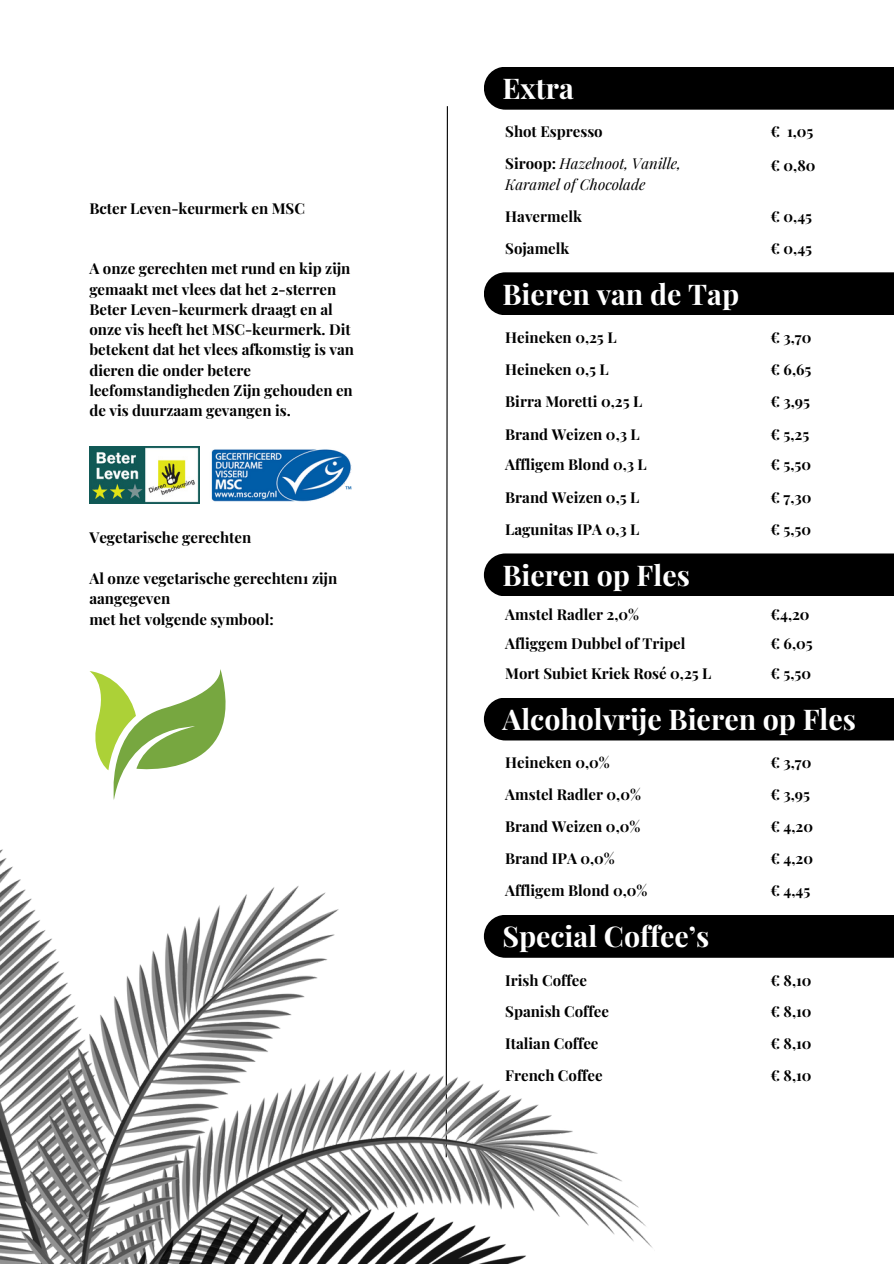
<style>
.page{position:relative;width:894px;height:1264px;background:#fff}
.page>*{position:absolute;margin:0;border:0;box-sizing:border-box;transform-origin:0 0}
.t1{font:700 28.5px "Playfair Display";color:#fff}
.t2{font:700 15px/20.2px "Playfair Display";color:#000}
.t3{font:italic 15px/20.2px "Playfair Display";color:#000}
.s1{font-weight:700;font-style:normal}
</style>
<div class="page">
<svg style="left:446px;top:106px;width:2px;height:719px"></svg>
<img style="left:89px;top:447px;width:111px;height:56px">
<img style="left:211px;top:449px;width:141px;height:53px">
<svg style="left:89px;top:669px;width:136px;height:131px"></svg>
<img style="left:0;top:825px;width:654px;height:438px">
<div style="left:484px;top:67px;width:409px;height:43px;background:#000"></div>
<div style="left:483px;top:553px;width:410px;height:43px;background:#000"></div>
<div style="left:484px;top:272px;width:409px;height:43px;background:#000"></div>
<div style="left:483px;top:698px;width:410px;height:42px;background:#000"></div>
<div style="left:483px;top:914px;width:410px;height:43px;background:#000"></div>
<h1 class="t2" style="left:89px;top:197px;width:217px">Bcter Leven-keurmerk en MSC</h1>
<p class="t2" style="left:89px;top:258px;width:266px">A onze gerechten met rund en kip zijn gemaakt met vlees dat het 2-sterren Beter Leven-keurmerk draagt en al onze vis heeft het MSC-keurmerk. Dit betekent dat het vlees afkomstig is van dieren die onder betere leefomstandigheden Zijn gehouden en de vis duurzaam gevangen is.</p>
<h2 class="t2" style="left:89px;top:527px;width:163px">Vegetarische gerechten</h2>
<h2 class="t2" style="left:89px;top:567px;width:249px">Al onze vegetarische gerechten1 zij n aangegeven<br>met het volgende symbool:</h2>
<p class="t1" style="left:502px;top:68px;width:73px">Extra</p>
<h2 class="t2" style="left:505px;top:121px;width:99px">Shot Espresso</h2>
<h2 class="t3" style="left:505px;top:153px;width:177px"><span class="s1">Siroop:</span> Hazelnoot, Vanille,<br>Karamel of Chocolade</h2>
<h2 class="t2" style="left:505px;top:205px;width:78px">Havermelk</h2>
<h2 class="t2" style="left:505px;top:237px;width:66px">Sojamelk</h2>
<p class="t1" style="left:502px;top:274px;width:238px">Bieren van de Tap</p>
<h2 class="t2" style="left:770px;top:121px;width:44px">€ 1,05</h2>
<h2 class="t2" style="left:770px;top:154px;width:46px">€ 0,80</h2>
<h1 class="t2" style="left:770px;top:205px;width:43px">€ 0,45</h1>
<h2 class="t2" style="left:770px;top:237px;width:43px">€ 0,45</h2>
<h2 class="t2" style="left:505px;top:327px;width:113px">Heineken 0,25 L</h2>
<h2 class="t2" style="left:770px;top:327px;width:42px">€ 3,70</h2>
<h2 class="t2" style="left:505px;top:358px;width:105px">Heineken 0,5 L</h2>
<h2 class="t2" style="left:770px;top:358px;width:42px">€ 6,65</h2>
<h2 class="t2" style="left:505px;top:390px;width:138px">Birra Moretti 0,25 L</h2>
<h2 class="t2" style="left:770px;top:390px;width:41px">€ 3,95</h2>
<p class="t2" style="left:505px;top:423px;width:136px">Brand Weizen 0,3 L</p>
<p class="t2" style="left:770px;top:423px;width:40px">€ 5,25</p>
<h2 class="t2" style="left:505px;top:454px;width:143px">Affligem Blond 0,3 L</h2>
<h2 class="t2" style="left:770px;top:454px;width:42px">€ 5,50</h2>
<h2 class="t2" style="left:505px;top:486px;width:135px">Brand Weizen 0,5 L</h2>
<h2 class="t2" style="left:770px;top:486px;width:42px">€ 7,30</h2>
<h2 class="t2" style="left:505px;top:518px;width:136px">Lagunitas IPA 0,3 L</h2>
<h2 class="t2" style="left:770px;top:518px;width:42px">€ 5,50</h2>
<h2 class="t1" style="left:502px;top:555px;width:189px">Bieren op Fles</h2>
<h2 class="t2" style="left:505px;top:603px;width:135px">Amstel Radler 2,0%</h2>
<h2 class="t2" style="left:770px;top:603px;width:41px">€4,20</h2>
<h1 class="t2" style="left:505px;top:632px;width:182px">Afliggem Dubbel of Tripel</h1>
<h2 class="t2" style="left:770px;top:632px;width:44px">€ 6,05</h2>
<h2 class="t2" style="left:505px;top:662px;width:208px">Mort Subiet Kriek Rosé 0,25 L</h2>
<h2 class="t2" style="left:770px;top:662px;width:42px">€ 5,50</h2>
<h2 class="t1" style="left:502px;top:699px;width:355px">Alcoholvrij e Bieren op Fles</h2>
<h2 class="t2" style="left:505px;top:752px;width:106px">Heineken 0,0%</h2>
<h2 class="t2" style="left:505px;top:783px;width:137px">Amstel Radler 0,0%</h2>
<h2 class="t2" style="left:770px;top:752px;width:42px">€ 3,70</h2>
<h2 class="t2" style="left:770px;top:783px;width:41px">€ 3,95</h2>
<h1 class="t2" style="left:505px;top:815px;width:136px">Brand Weizen 0,0%</h1>
<h2 class="t2" style="left:770px;top:815px;width:44px">€ 4,20</h2>
<h2 class="t2" style="left:505px;top:847px;width:111px">Brand IPA 0,0%</h2>
<h2 class="t2" style="left:770px;top:847px;width:44px">€ 4,20</h2>
<h2 class="t2" style="left:505px;top:879px;width:144px">Affligem Blond 0,0%</h2>
<h2 class="t2" style="left:770px;top:879px;width:41px">€ 4,45</h2>
<h2 class="t1" style="left:502px;top:916px;width:208px">Special Coffee’s</h2>
<h2 class="t2" style="left:505px;top:969px;width:83px">Irish Coffee</h2>
<p class="t2" style="left:505px;top:1001px;width:105px">Spanish Coffee</p>
<h2 class="t2" style="left:770px;top:969px;width:42px">€ 8,10</h2>
<h2 class="t2" style="left:770px;top:1001px;width:42px">€ 8,10</h2>
<h2 class="t2" style="left:505px;top:1033px;width:95px">Italian Coffee</h2>
<h2 class="t2" style="left:770px;top:1033px;width:42px">€ 8,10</h2>
<h2 class="t2" style="left:505px;top:1064px;width:99px">French Coffee</h2>
<h1 class="t2" style="left:770px;top:1064px;width:42px">€ 8,10</h1>
</div>
